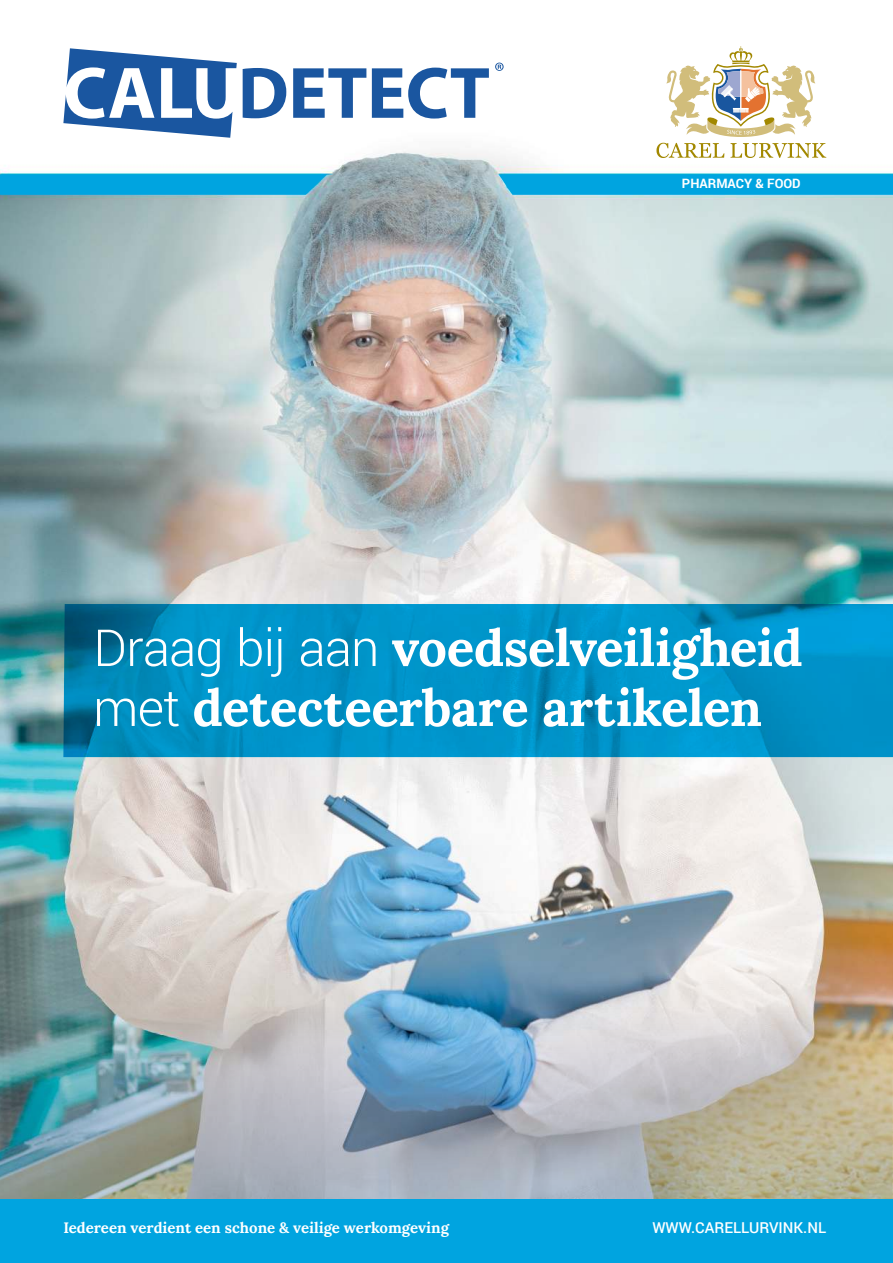
<style>
.page{position:relative;width:893px;height:1263px;background:#fff}
.page>*{position:absolute;margin:0;border:0;box-sizing:border-box;transform-origin:0 0}
.t1{font:700 51px/60px "Lora";letter-spacing:-.01em;color:#fff}
.t2{font:700 15px "Lora";color:#fff}
.t3{font:500 15px "Roboto";color:#fff}
.t4{font:700 12.9px "Roboto";color:#fff}
.s1{font-family:"Roboto";font-weight:300}
</style>
<div class="page">
<img style="left:0;top:62px;width:893px;height:946px">
<img style="left:0;top:1008px;width:893px;height:191px">
<div style="left:499px;top:174px;width:394px;height:21px;background:#00a4e0"></div>
<svg style="left:0;top:174px;width:327px;height:21px"></svg>
<div style="left:0;top:1199px;width:893px;height:64px;background:#00a4e0"></div>
<svg style="left:63px;top:604px;width:830px;height:153px;fill:#0093c9"></svg>
<svg style="left:495px;top:63px;width:9px;height:8px"></svg>
<svg style="left:63px;top:48px;width:174px;height:90px"></svg>
<svg style="left:243px;top:68px;width:43px;height:50px"></svg>
<svg style="left:293px;top:68px;width:73px;height:50px"></svg>
<svg style="left:372px;top:68px;width:117px;height:51px"></svg>
<svg style="left:656px;top:143px;width:68px;height:15px"></svg>
<svg style="left:730px;top:143px;width:96px;height:15px"></svg>
<svg style="left:666px;top:46px;width:149px;height:91px"></svg>
<p class="t4" style="left:682px;top:178px;width:120px">PHARMACY &amp; FOOD</p>
<p class="t1" style="left:93px;top:623px;width:711px"><span class="s1">Draag bij aan</span> voedselveiligheid <span class="s1">met</span> detecteerbare artikelen</p>
<p class="t2" style="left:63px;top:1222px;width:387px">Iedereen verdient een schone &amp; veilige werkomgeving</p>
<p class="t3" style="left:652px;top:1219px;width:175px">WWW.CARELLURVINK.NL</p>
</div>
